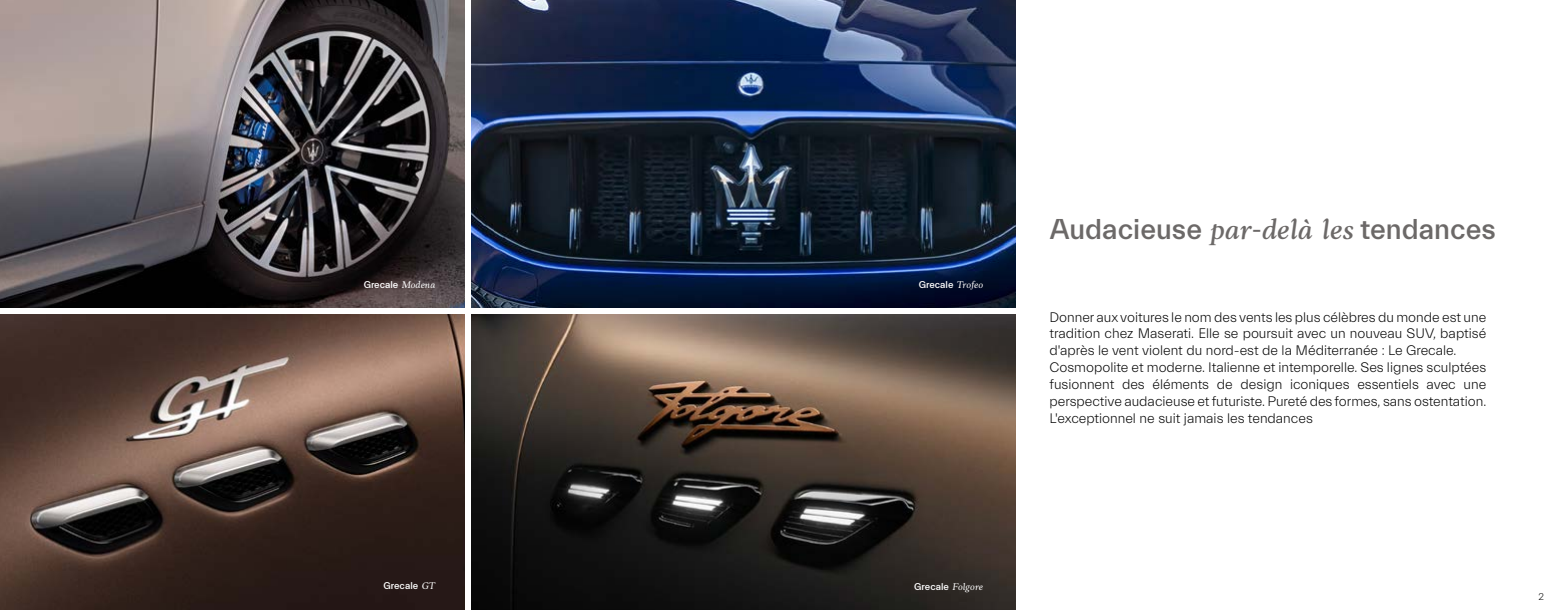
<style>
.page{position:relative;width:1560px;height:610px;background:#fff}
.page>*{position:absolute;margin:0;border:0;box-sizing:border-box;transform-origin:0 0}
.t1{font:500 29px "Everett";color:#6c6968}
.t2{font:300 14px/16.8px "Everett";color:#000}
.t3{font:500 10px "Everett";color:#fff}
.t4{font:300 10px "Everett";color:#000}
.s1{font-family:"Anko";font-weight:400;font-style:italic}
.s2{font-family:"Anko";font-style:italic}
</style>
<div class="page">
<img style="left:0;top:0;width:464px;height:308px">
<img style="left:471px;top:0;width:543px;height:307px">
<img style="left:0;top:315px;width:464px;height:294px">
<img style="left:471px;top:315px;width:544px;height:294px">
<p class="t3" style="left:363px;top:279px;width:73px">Grecale <span class="s1">Modena</span></p>
<p class="t3" style="left:918px;top:279px;width:66px">Grecale <span class="s1">Trofeo</span></p>
<p class="t3" style="left:383px;top:580px;width:53px">Grecale <span class="s1">GT</span></p>
<p class="t3" style="left:914px;top:580px;width:70px">Grecale <span class="s1">Folgore</span></p>
<h1 class="t1" style="left:1049px;top:213px;width:447px">Audacieuse <span class="s2">par-delà les</span> tendances</h1>
<p class="t2" style="left:1049px;top:308px;width:438px">Donner aux voitures le nom des vents les plus célèbres du monde est une tradition chez Maserati. Elle se poursuit avec un nouveau SUV, baptisé d'après le vent violent du nord-est de la Méditerranée : Le Grecale.<br>Cosmopolite et moderne. Italienne et intemporelle. Ses lignes sculptées fusionnent des éléments de design iconiques essentiels avec une perspective audacieuse et futuriste. Pureté des formes, sans ostentation.<br>L'exceptionnel ne suit jamais les tendances</p>
<p class="t4" style="left:1538px;top:591px;width:7px">2</p>
</div>
